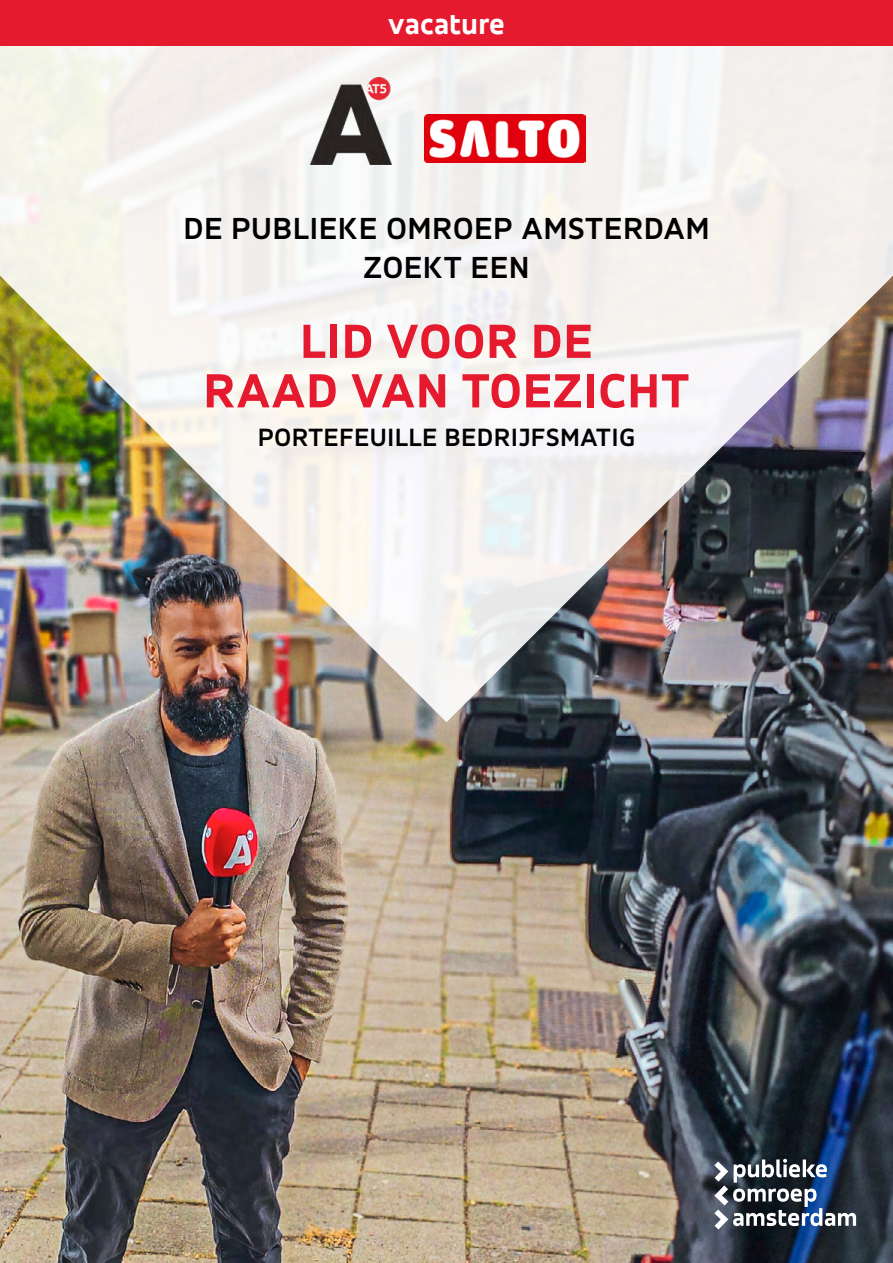
<style>
.page{position:relative;width:893px;height:1263px;background:#fff}
.page>*{position:absolute;margin:0;border:0;box-sizing:border-box;transform-origin:0 0}
.t1{font:800 51px "Accord";letter-spacing:.01em;color:#e51a2e}
.t2{font:700 32.85px "Accord";letter-spacing:.01em;color:#000}
.t3{font:800 29.85px "Accord";letter-spacing:.01em;color:#fff}
.t4{font:700 27px "Accord";letter-spacing:.01em;color:#000}
</style>
<div class="page">
<img style="left:0;top:722px;width:893px;height:541px">
<img style="left:0;top:46px;width:893px;height:676px">
<div style="left:0;top:0;width:893px;height:46px;background:#e51a2e"></div>
<svg style="left:714px;top:1159px;width:142px;height:70px"></svg>
<img style="left:308px;top:77px;width:87px;height:87px">
<img style="left:424px;top:115px;width:161px;height:48px">
<p class="t3" style="left:388px;top:6px;width:118px">vacature</p>
<p class="t2" style="left:183px;top:209px;width:528px">DE PUBLIEKE OMROEP AMSTERDAM</p>
<p class="t2" style="left:363px;top:248px;width:168px">ZOEKT EEN</p>
<p class="t1" style="left:300px;top:310px;width:295px">LID VOOR DE</p>
<p class="t1" style="left:203px;top:359px;width:488px">RAAD VAN TOEZICHT</p>
<p class="t4" style="left:258px;top:421px;width:379px">PORTEFEUILLE BEDRIJFSMATIG</p>
</div>
